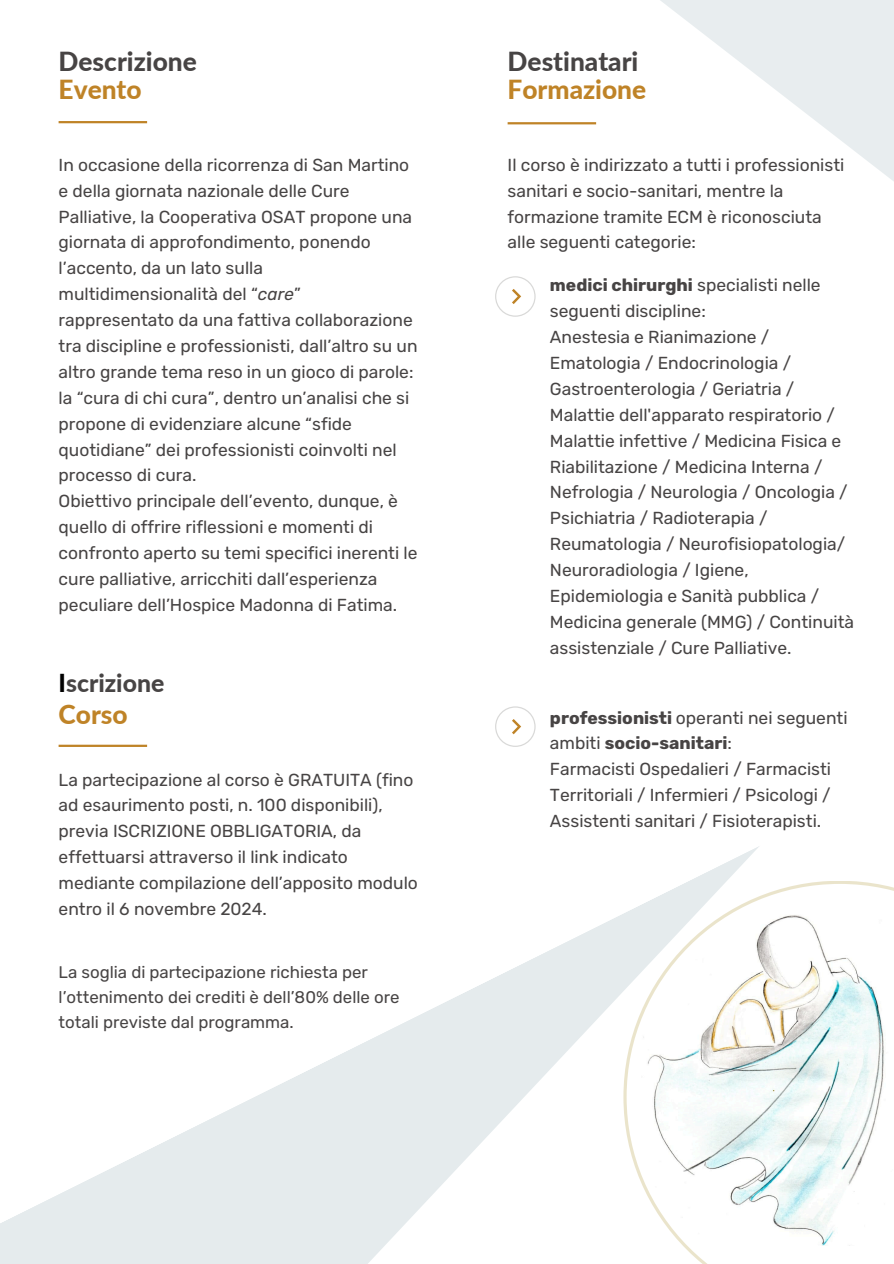
<style>
.page{position:relative;width:894px;height:1264px;background:#fff}
.page>*{position:absolute;margin:0;border:0;box-sizing:border-box;transform-origin:0 0}
.t1{font:800 26.25px/28.2px "Lato";color:#474444}
.t2{font:800 26.25px "Lato";color:#bf8327}
.t3{font:800 24.75px "Lato";color:#474444}
.t4{font:17.4px/25.8px "Rubik";color:#474444}
.t5{font:700 17.4px/25.8px "Rubik";color:#474444}
.t6{font:16.8px/25px "Rubik";color:#474444}
.s1{color:#bf8327}
.s2{font-style:italic}
.s3{color:#000}
.s4{font-weight:700}
.s5{font-weight:400}
</style>
<div class="page">
<hr style="left:59px;top:121px;width:88px;height:2px;background:#bf8327">
<svg style="left:495px;top:276px;width:40px;height:41px"></svg>
<svg style="left:495px;top:706px;width:40px;height:41px"></svg>
<hr style="left:59px;top:744px;width:88px;height:3px;background:#bf8327">
<hr style="left:507px;top:122px;width:89px;height:2px;background:#bf8327">
<svg style="left:660px;top:0;width:233px;height:181px"></svg>
<svg style="left:0;top:846px;width:759px;height:417px"></svg>
<svg style="left:623px;top:881px;width:270px;height:382px"></svg>
<h1 class="t1" style="left:59px;top:46px;width:140px">Descrizione<br><span class="s1">Evento</span></h1>
<p class="t4" style="left:59px;top:152px;width:360px">In occasione della ricorrenza di San Martino e della giornata nazionale delle Cure Palliative, la Cooperativa OSAT propone una giornata di approfondimento, ponendo l’accento, da un lato sulla multidimensionalità del “<span class="s2">care</span>” rappresentato da una fattiva collaborazione tra discipline e professionisti, dall’altro su un altro grande tema reso in un gioco di parole: la “cura di chi cura”, dentro un’analisi che si propone di evidenziare alcune “sfide quotidiane” dei professionisti coinvolti nel processo di cura.</p>
<p class="t4" style="left:59px;top:488px;width:360px">Obiettivo principale dell’evento, dunque, è quello di offrire riflessioni e momenti di confronto aperto su temi specifici inerenti le cure palliative, arricchiti dall’esperienza peculiare dell’Hospice Madonna di Fatima.</p>
<p class="t3" style="left:59px;top:667px;width:107px"><span class="s3">I</span>scrizione</p>
<p class="t2" style="left:59px;top:697px;width:71px">Corso</p>
<p class="t4" style="left:59px;top:766px;width:360px">La partecipazione al corso è GRATUITA (fino ad esaurimento posti, n. 100 disponibili), previa ISCRIZIONE OBBLIGATORIA, da effettuarsi attraverso il link indicato mediante compilazione dell’apposito modulo entro il 6 novembre 2024.</p>
<p class="t6" style="left:59px;top:959px;width:342px">La soglia di partecipazione richiesta per l’ottenimento dei crediti è dell’80% delle ore totali previste dal programma.</p>
<h1 class="t1" style="left:507px;top:46px;width:140px">Destinatari<br><span class="s1">Formazione</span></h1>
<p class="t4" style="left:507px;top:152px;width:338px">Il corso è indirizzato a tutti i professionisti sanitari e socio-sanitari, mentre la formazione tramite ECM è riconosciuta alle seguenti categorie:</p>
<p class="t4" style="left:550px;top:272px;width:272px"><span class="s4">medici chirurghi</span> specialisti nelle seguenti discipline:</p>
<p class="t4" style="left:550px;top:324px;width:305px">Anestesia e Rianimazione / Ematologia / Endocrinologia / Gastroenterologia / Geriatria / Malattie dell'apparato respiratorio / Malattie infettive / Medicina Fisica e Riabilitazione / Medicina Interna / Nefrologia / Neurologia / Oncologia / Psichiatria / Radioterapia / Reumatologia / Neurofisiopatologia/ Neuroradiologia / Igiene, Epidemiologia e Sanità pubblica / Medicina generale (MMG) / Continuità assistenziale / Cure Palliative.</p>
<p class="t5" style="left:550px;top:704px;width:299px">professionisti <span class="s5">operanti nei seguenti ambiti</span> socio-sanitari<span class="s5">:</span></p>
<h1 class="t4" style="left:550px;top:756px;width:282px;text-align:justify">Farmacisti Ospedalieri / Farmacisti Territoriali / Infermieri / Psicologi / Assistenti sanitari / Fisioterapisti.</h1>
</div>
